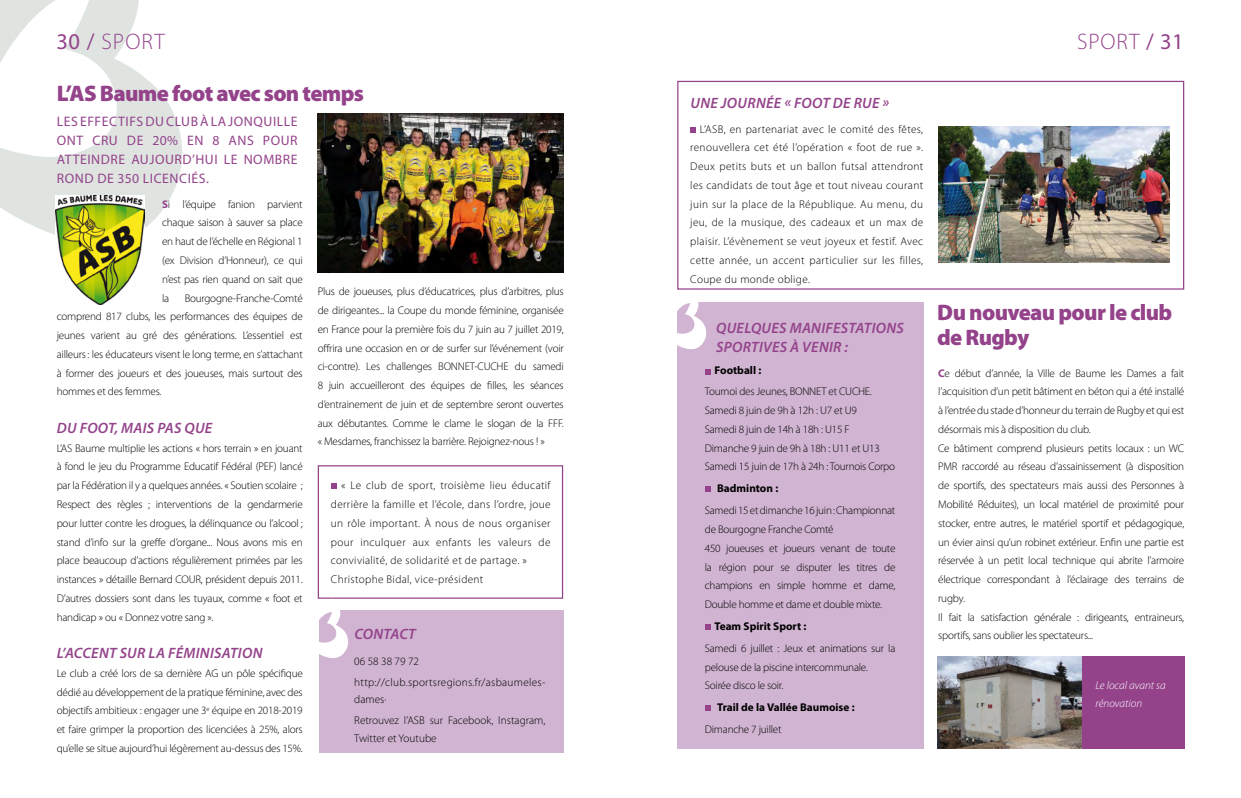
<style>
.page{position:relative;width:1241px;height:798px;background:#fff}
.page>*{position:absolute;margin:0;border:0;box-sizing:border-box;transform-origin:0 0}
.t1{font:900 22.5px/25px "Myriad Pro";letter-spacing:-.03em;color:#94438b}
.t2{font:300 22.5px "Myriad Pro";letter-spacing:.05em;color:#94438b}
.t3{font:italic 600 15px/18.8px "Myriad Pro";letter-spacing:.02em;color:#94438b}
.t4{font:13.75px/18.8px "Myriad Pro";letter-spacing:.04em;color:#94438b;text-align:justify}
.t5{font:300 11.25px/18.8px "Myriad Pro";letter-spacing:.03em;color:#000}
.t6{font:700 11.25px "Myriad Pro";color:#000}
.t7{font:300 11.25px/21px "Myriad Pro";color:#000}
.t8{font:italic 300 11.25px/17.5px "Myriad Pro";color:#fff}
.t9{font:300 11.12px/18.8px "Myriad Pro";letter-spacing:-.02em;color:#000;text-align:justify}
.s1{font-weight:400}
.s2{font-weight:700;color:#94438b}
.s3{font-size:11.25px}
</style>
<div class="page">
<svg style="left:0;top:0;width:182px;height:235px"></svg>
<img style="left:318px;top:113px;width:245px;height:159px">
<div style="left:318px;top:465px;width:245px;height:133px;border:1px solid #94438b"></div>
<svg style="left:331px;top:483px;width:5px;height:6px"></svg>
<div style="left:319px;top:610px;width:244px;height:142px;background:#d0b4d1"></div>
<svg style="left:317px;top:598px;width:32px;height:60px"></svg>
<img style="left:56px;top:196px;width:88px;height:108px">
<div style="left:677px;top:81px;width:506px;height:208px;border:1px solid #94438b"></div>
<svg style="left:690px;top:127px;width:5px;height:5px"></svg>
<img style="left:938px;top:126px;width:231px;height:137px">
<div style="left:1079px;top:656px;width:104px;height:92px;background:#94438b"></div>
<div style="left:676px;top:301px;width:247px;height:447px;background:#d0b4d1"></div>
<svg style="left:676px;top:289px;width:31px;height:71px"></svg>
<svg style="left:705px;top:369px;width:5px;height:5px"></svg>
<svg style="left:705px;top:486px;width:5px;height:6px"></svg>
<svg style="left:705px;top:624px;width:5px;height:5px"></svg>
<svg style="left:705px;top:705px;width:5px;height:5px"></svg>
<img style="left:937px;top:656px;width:144px;height:91px">
<h1 class="t2" style="left:56px;top:28px;width:110px"><span class="s1">30 /</span> SPORT</h1>
<h1 class="t2" style="left:1076px;top:28px;width:108px">SPORT <span class="s1">/ 31</span></h1>
<h1 class="t1" style="left:57px;top:80px;width:309px">L’AS Baume foot avec son temps</h1>
<p class="t4" style="left:57px;top:112px;width:242px">LES EFFECTIFS DU CLUB À LA JONQUILLE ONT CRU DE 20% EN 8 ANS POUR ATTEINDRE AUJOURD’HUI LE NOMBRE ROND DE 350 LICENCIÉS.</p>
<p class="t9" style="left:162px;top:194px;width:142px"><span class="s2">S</span>i l’équipe fanion parvient chaque saison à sauver sa place en haut de l’échelle en Régional 1 (ex Division d’Honneur), ce qui n’est pas rien quand on sait que la</p>
<h2 class="t3" style="left:690px;top:93px;width:200px">UNE JOURNÉE « FOOT DE RUE »</h2>
<p class="t5" style="left:690px;top:119px;width:234px;text-align:justify;text-indent:10px">L’ASB, en partenariat avec le comité des fêtes, renouvellera cet été l’opération « foot de rue ».<br>Deux petits buts et un ballon futsal attendront les candidats de tout âge et tout niveau courant juin sur la place de la République. Au menu, du jeu, de la musique, des cadeaux et un max de plaisir. L’évènement se veut joyeux et festif. Avec cette année, un accent particulier sur les filles, Coupe du monde oblige.</p>
<p class="t9" style="left:318px;top:282px;width:247px">Plus de joueuses, plus d’éducatrices, plus d’arbitres, plus de dirigeantes... la Coupe du monde féminine, organisée en France pour la première fois du 7 juin au 7 juillet 2019, offrira une occasion en or de surfer sur l’événement (voir ci-contre). Les challenges BONNET-CUCHE du samedi 8 juin accueilleront des équipes de filles, les séances d’entrainement de juin et de septembre seront ouvertes aux débutantes. Comme le clame le slogan de la FFF. « Mesdames, franchissez la barrière. Rejoignez-nous ! »</p>
<p class="t5" style="left:331px;top:476px;width:221px;text-indent:10px">« Le club de sport, troisième lieu éducatif derrière la famille et l’école, dans l’ordre, joue un rôle important. À nous de nous organiser pour inculquer aux enfants les valeurs de convivialité, de solidarité et de partage. » Christophe Bidal, vice-président</p>
<p class="t9" style="left:57px;top:288px;width:247px;text-indent:128px">Bourgogne-Franche-Comté comprend 817 clubs, les performances des équipes de jeunes varient au gré des générations. L’essentiel est ailleurs : les éducateurs visent le long terme, en s’attachant à former des joueurs et des joueuses, mais surtout des hommes et des femmes.</p>
<h2 class="t3" style="left:57px;top:418px;width:157px">DU FOOT, MAIS PAS QUE</h2>
<p class="t9" style="left:57px;top:438px;width:247px">L’AS Baume multiplie les actions « hors terrain » en jouant à fond le jeu du Programme Educatif Fédéral (PEF) lancé par la Fédération il y a quelques années. « Soutien scolaire <span class="s3">; </span>Respect des règles ; interventions de la gendarmerie pour lutter contre les drogues, la délinquance ou l’alcool <span class="s3">; </span>stand d’info sur la greffe d’organe... Nous avons mis en place beaucoup d’actions régulièrement primées par les instances » détaille Bernard COUR, président depuis 2011.<br>D’autres dossiers sont dans les tuyaux, comme « foot et handicap » ou « Donnez votre sang ».</p>
<h2 class="t3" style="left:57px;top:643px;width:207px">L’ACCENT SUR LA FÉMINISATION</h2>
<p class="t9" style="left:57px;top:663px;width:247px">Le club a créé lors de sa dernière AG un pôle spécifique dédié au développement de la pratique féminine, avec des objectifs ambitieux : engager une 3<sup>e</sup> équipe en 2018-2019 et faire grimper la proportion des licenciées à 25%, alors qu’elle se situe aujourd’hui légèrement au-dessus des 15%.</p>
<h1 class="t1" style="left:937px;top:299px;width:236px">Du nouveau pour le club de Rugby</h1>
<p class="t9" style="left:938px;top:363px;width:247px;text-align:left"><span class="s2">C</span>e début d’année, la Ville de Baume les Dames a fait l’acquisition d’un petit bâtiment en béton qui a été installé à l’entrée du stade d’honneur du terrain de Rugby et qui est désormais mis à disposition du club.<br>Ce bâtiment comprend plusieurs petits locaux : un WC PMR raccordé au réseau d’assainissement (à disposition de sportifs, des spectateurs mais aussi des Personnes à Mobilité Réduites), un local matériel de proximité pour stocker, entre autres, le matériel sportif et pédagogique, un évier ainsi qu’un robinet extérieur. Enfin une partie est réservée à un petit local technique qui abrite l’armoire électrique correspondant à l’éclairage des terrains de rugby.<br>Il fait la satisfaction générale : dirigeants, entraineurs, sportifs, sans oublier les spectateurs...</p>
<p class="t8" style="left:1095px;top:676px;width:72px">Le local avant sa rénovation</p>
<h2 class="t3" style="left:716px;top:318px;width:189px">QUELQUES MANIFESTATIONS<br>SPORTIVES À VENIR :</h2>
<p class="t6" style="left:714px;top:363px;width:48px">Football :</p>
<p class="t9" style="left:704px;top:382px;width:192px;text-align:left">Tournoi des Jeunes, BONNET et CUCHE.<br>Samedi 8 juin de 9h à 12h : U7 et U9<br>Samedi 8 juin de 14h à 18h : U15 F Dimanche 9 juin de 9h à 18h : U11 et U13<br>Samedi 15 juin de 17h à 24h : Tournois Corpo</p>
<p class="t6" style="left:717px;top:480px;width:63px">Badminton :</p>
<p class="t9" style="left:704px;top:501px;width:192px;text-align:left">Samedi 15 et dimanche 16 juin : Championnat de Bourgogne Franche Comté<br>450 joueuses et joueurs venant de toute la région pour se disputer les titres de champions en simple homme et dame, Double homme et dame et double mixte.</p>
<p class="t6" style="left:714px;top:618px;width:93px">Team Spirit Sport :</p>
<p class="t9" style="left:704px;top:638px;width:192px;text-align:left">Samedi 6 juillet : Jeux et animations sur la pelouse de la piscine intercommunale.<br>Soirée disco le soir.</p>
<p class="t6" style="left:717px;top:699px;width:139px">Trail de la Vallée Baumoise :</p>
<p class="t9" style="left:704px;top:719px;width:78px">Dimanche 7 juillet</p>
<h2 class="t3" style="left:354px;top:624px;width:63px">CONTACT</h2>
<p class="t5" style="left:354px;top:650px;width:192px;line-height:21px">06 58 38 79 72 http://club.sportsregions.fr/asbaumeles-</p>
<p class="t7" style="left:354px;top:688px;width:192px">dames∙<br>Retrouvez l’ASB sur Facebook, Instagram,</p>
<p class="t7" style="left:354px;top:727px;width:84px">Twitter et Youtube</p>
</div>
